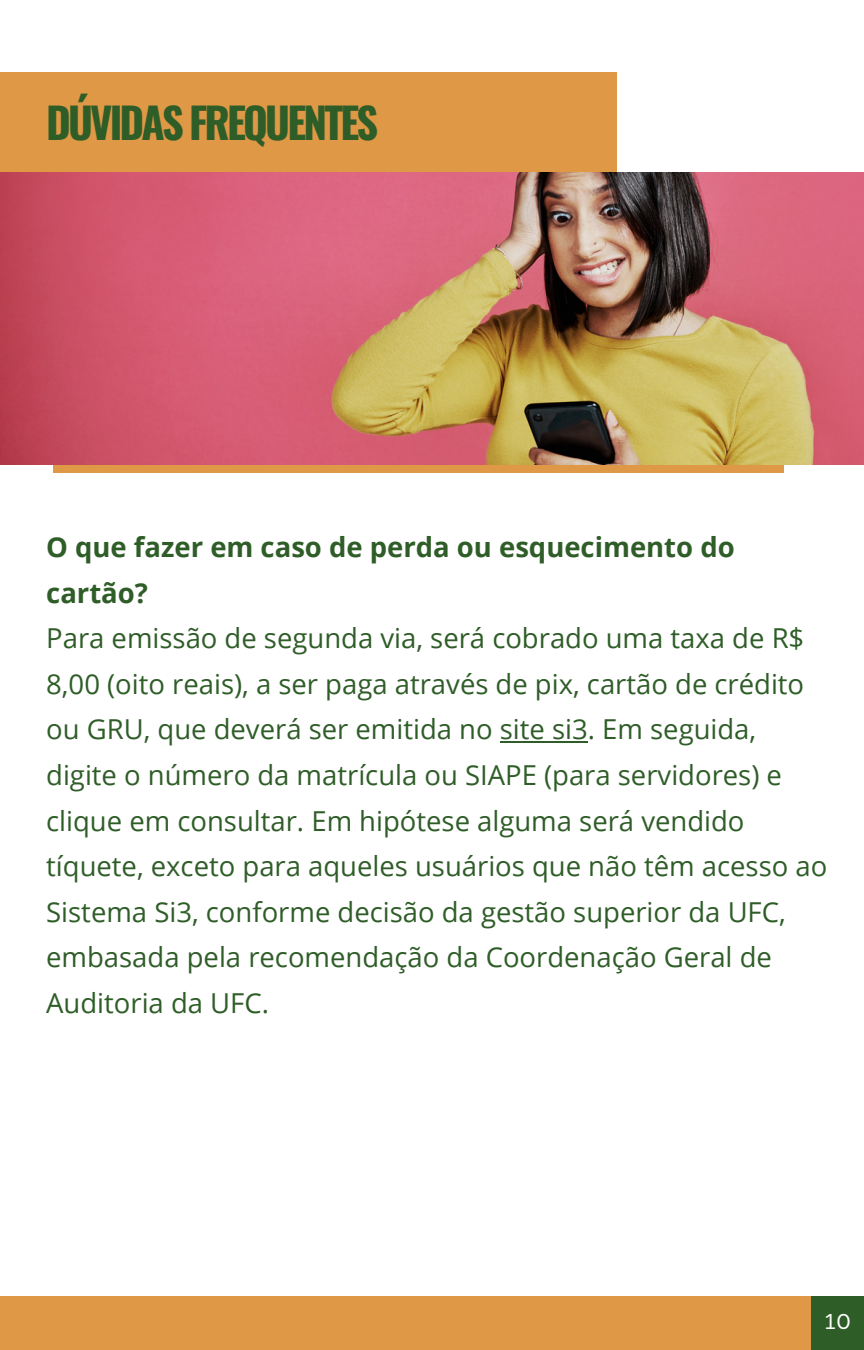
<style>
.page{position:relative;width:864px;height:1350px;background:#fff}
.page>*{position:absolute;margin:0;border:0;box-sizing:border-box;transform-origin:0 0}
.t1{font:700 42.3px "Oswald";letter-spacing:-.065em;color:#2f5d28}
.t2{font:27.45px/45.4px "Open Sans";color:#2f5d28}
.t3{font:700 27.45px/45.4px "Open Sans";color:#2f5d28}
.t4{font:20.93px "Sanchez";color:#fff}
</style>
<div class="page">
<div style="left:811px;top:1296px;width:53px;height:54px;background:#2f5d28"></div>
<div style="left:0;top:1296px;width:811px;height:54px;background:#df9846"></div>
<div style="left:0;top:73px;width:617px;height:133px;background:#df9846"></div>
<div style="left:53px;top:464px;width:731px;height:8px;background:#df9846"></div>
<img style="left:0;top:173px;width:864px;height:292px">
<hr style="left:500px;top:741px;width:88px;height:2px;background:#2f5d28">
<p class="t1" style="left:46px;top:90px;width:334px">DÚVIDAS FREQUENTES</p>
<p class="t3" style="left:46px;top:524px;width:690px">O que fazer em caso de perda ou esquecimento do cartão?</p>
<p class="t2" style="left:46px;top:615px;width:783px">Para emissão de segunda via, será cobrado uma taxa de R$ 8,00 (oito reais), a ser paga através de pix, cartão de crédito ou GRU, que deverá ser emitida no site si3. Em seguida, digite o número da matrícula ou SIAPE (para servidores) e clique em consultar. Em hipótese alguma será vendido tíquete, exceto para aqueles usuários que não têm acesso ao Sistema Si3, conforme decisão da gestão superior da UFC, embasada pela recomendação da Coordenação Geral de Auditoria da UFC.</p>
<p class="t4" style="left:825px;top:1308px;width:27px">10</p>
</div>
